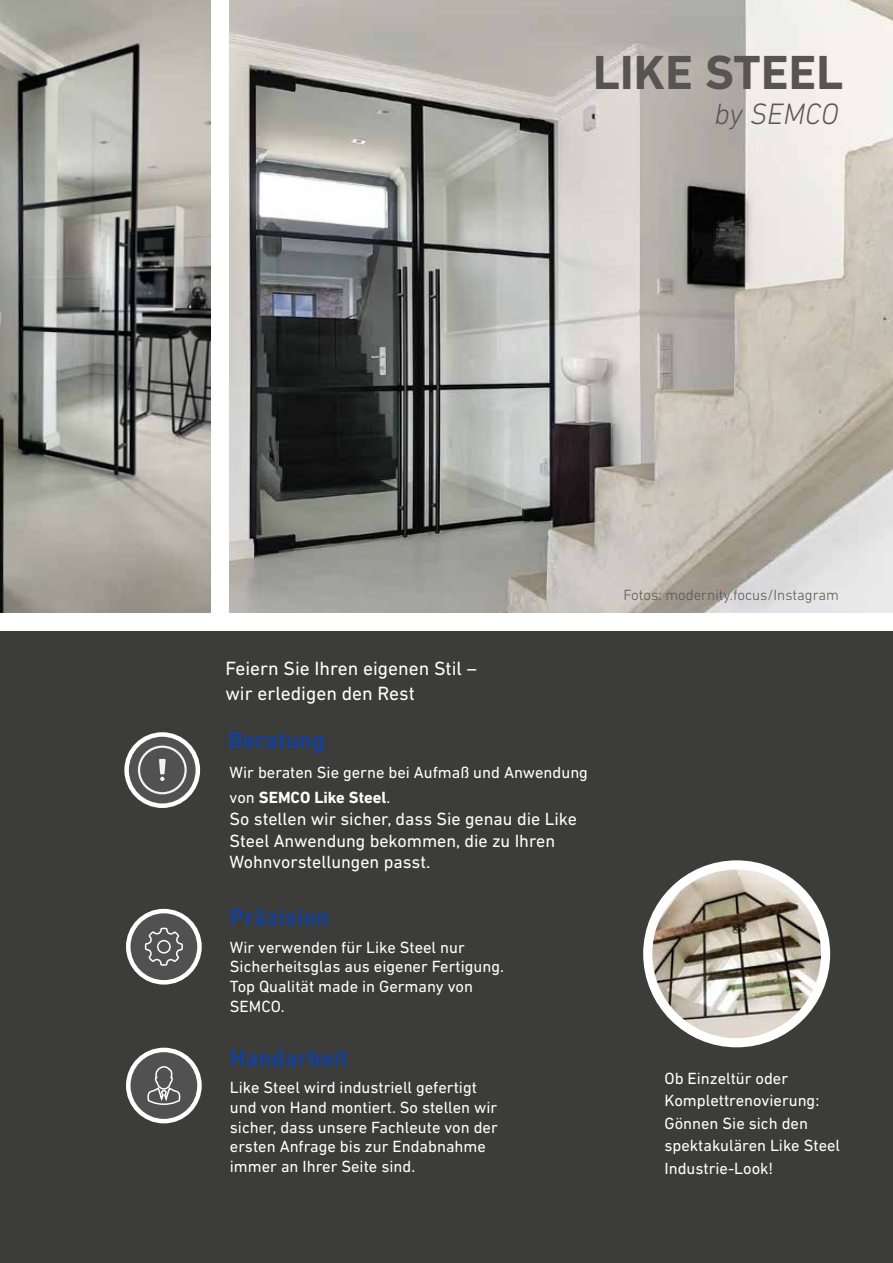
<style>
.page{position:relative;width:893px;height:1263px;background:#fff}
.page>*{position:absolute;margin:0;border:0;box-sizing:border-box;transform-origin:0 0}
.t1{font:700 48.6px "DIN Next LT Pro";letter-spacing:.005em;color:#585453}
.t2{font:italic 300 30px "DIN Next LT Pro";color:#585453}
.t3{font:700 24px "DIN Next LT Pro";color:#164194}
.t4{font:19.5px/25.5px "DIN Next LT Pro";color:#fff}
.t5{font:18px/21.6px "DIN Next LT Pro";color:#fff}
.t6{font:16.5px/19.8px "DIN Next LT Pro";color:#fff}
.t7{font:300 15px "DIN Next LT Pro";color:#585453}
.s1{font-weight:700}
</style>
<div class="page">
<div style="left:0;top:631px;width:893px;height:632px;background:#3c3c3b"></div>
<img style="left:230px;top:0;width:663px;height:612px">
<svg style="left:128px;top:1050px;width:71px;height:71px;background:#686868"></svg>
<div style="left:126px;top:1048px;width:76px;height:75px;border:4px solid #fff;border-radius:50%"></div>
<svg style="left:146px;top:1065px;width:34px;height:59px;background:#747474"></svg>
<svg style="left:128px;top:911px;width:71px;height:71px"></svg>
<div style="left:126px;top:909px;width:76px;height:75px;border:4px solid #fff;border-radius:50%"></div>
<svg style="left:145px;top:908px;width:39px;height:77px;background:#747474"></svg>
<svg style="left:127px;top:734px;width:71px;height:72px"></svg>
<div style="left:124px;top:732px;width:76px;height:76px;border:4px solid #fff;border-radius:50%"></div>
<svg style="left:138px;top:745px;width:49px;height:49px;background:#6e6e6e"></svg>
<img style="left:0;top:0;width:210px;height:612px">
<img style="left:648px;top:865px;width:178px;height:178px;border-radius:89px">
<div style="left:643px;top:860px;width:187px;height:187px;border:9px solid #fff;border-radius:50%"></div>
<h1 class="t1" style="left:593px;top:44px;width:252px">LIKE STEEL</h1>
<h2 class="t2" style="left:714px;top:97px;width:126px">by SEMCO</h2>
<p class="t4" style="left:225px;top:655px;width:253px">Feiern Sie Ihren eigenen Stil – wir erledigen den Rest</p>
<h3 class="t3" style="left:228px;top:726px;width:99px">Beratung</h3>
<p class="t6" style="left:230px;top:759px;width:360px;line-height:25.5px">Wir beraten Sie gerne bei Aufmaß und Anwendung von <span class="s1">SEMCO Like Steel</span>.</p>
<p class="t5" style="left:230px;top:808px;width:349px">So stellen wir sicher, dass Sie genau die Like<br>Steel Anwendung bekommen, die zu Ihren<br>Wohnvorstellungen passt.</p>
<h3 class="t3" style="left:230px;top:903px;width:101px">Präzision</h3>
<p class="t6" style="left:230px;top:937px;width:276px">Wir verwenden für Like Steel nur<br>Sicherheitsglas aus eigener Fertigung.<br>Top Qualität made in Germany von<br>SEMCO.</p>
<h3 class="t3" style="left:230px;top:1043px;width:120px">Handarbeit</h3>
<p class="t7" style="left:623px;top:586px;width:217px">Fotos: modernity.focus/Instagram</p>
<p class="t6" style="left:230px;top:1077px;width:269px">Like Steel wird industriell gefertigt und von Hand montiert. So stellen wir sicher, dass unsere Fachleute von der ersten Anfrage bis zur Endabnahme immer an Ihrer Seite sind.</p>
<p class="t6" style="left:664px;top:1066px;width:177px;line-height:22.5px">Ob Einzeltür oder<br>Komplettrenovierung:<br>Gönnen Sie sich den spektakulären Like Steel<br>Industrie-Look!</p>
</div>
